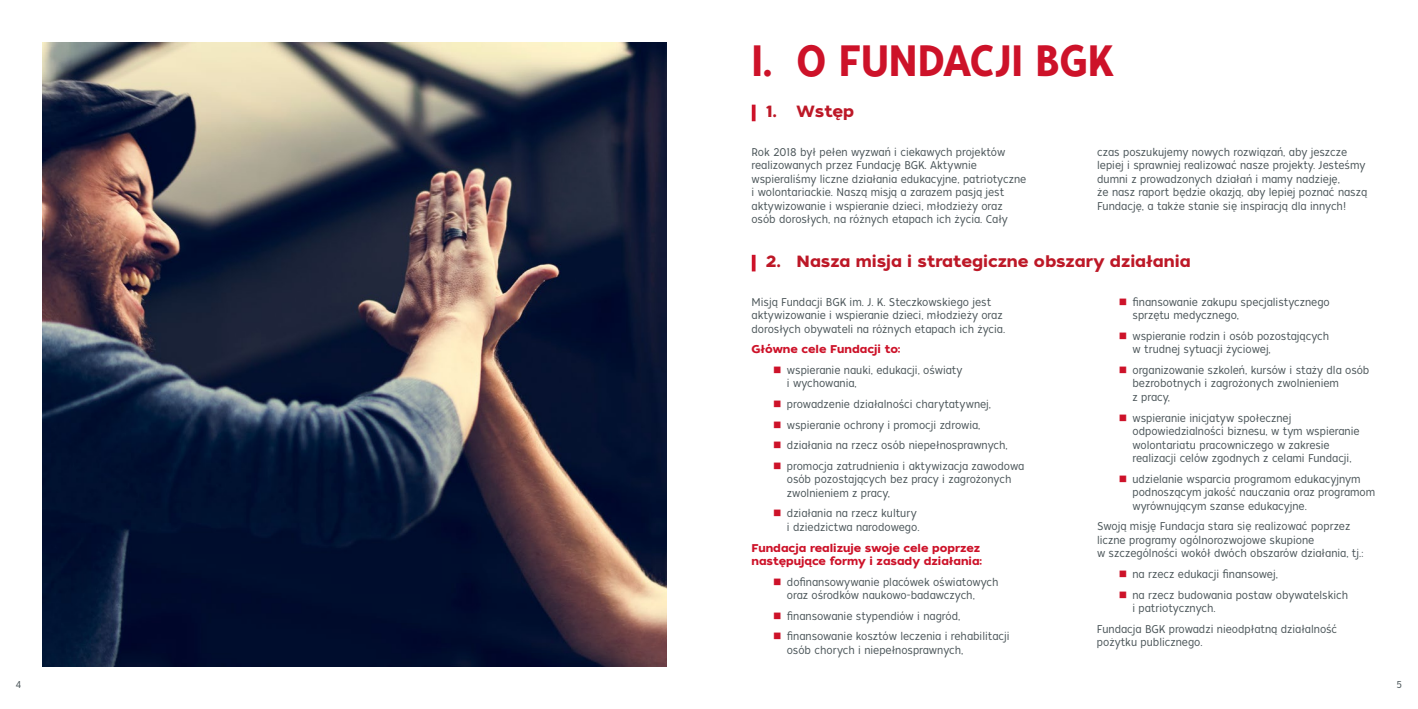
<style>
.page{position:relative;width:1418px;height:709px;background:#fff}
.page>*{position:absolute;margin:0;border:0;box-sizing:border-box;transform-origin:0 0}
.t1{font:43.75px "Tide Sans Cond 500 Dudette";color:#cd1229}
.t2{font:16.25px "Tide Sans 600 Bunny";color:#bd1827}
.t3{font:11.25px/13.5px "Tide Sans Cond 300 Lil Kahuna";color:#4b5559}
.t4{font:11.25px/13.5px "Tide Sans 600 Bunny";color:#cd1229}
.t5{font:10px "Tide Sans Cond 300 Lil Kahuna";color:#4b5559}
</style>
<div class="page">
<svg style="left:751px;top:105px;width:4px;height:16px"></svg>
<svg style="left:751px;top:255px;width:4px;height:16px"></svg>
<img style="left:43px;top:43px;width:623px;height:623px">
<h1 class="t1" style="left:751px;top:33px;width:363px">I. O FUNDACJI BGK</h1>
<h2 class="t2" style="left:765px;top:101px;width:90px">1. Wstęp</h2>
<p class="t3" style="left:751px;top:145px;width:276px">Rok 2018 był pełen wyzwań i ciekawych projektów realizowanych przez Fundację BGK. Aktywnie wspieraliśmy liczne działania edukacyjne, patriotyczne i wolontariackie. Naszą misją a zarazem pasją jest aktywizowanie i wspieranie dzieci, młodzieży oraz osób dorosłych, na różnych etapach ich życia. Cały</p>
<p class="t3" style="left:1097px;top:145px;width:271px">czas poszukujemy nowych rozwiązań, aby jeszcze lepiej i sprawniej realizować nasze projekty. Jesteśmy dumni z prowadzonych działań i mamy nadzieję,<br>że nasz raport będzie okazją, aby lepiej poznać naszą Fundację, a także stanie się inspiracją dla innych!</p>
<h2 class="t2" style="left:765px;top:251px;width:426px">2. Nasza misja i strategiczne obszary działania</h2>
<p class="t3" style="left:751px;top:295px;width:255px">Misją Fundacji BGK im. J. K. Steczkowskiego jest aktywizowanie i wspieranie dzieci, młodzieży oraz dorosłych obywateli na różnych etapach ich życia.</p>
<p class="t4" style="left:751px;top:343px;width:150px">Główne cele Fundacji to:</p>
<p class="t3" style="left:787px;top:363px;width:177px">wspieranie nauki, edukacji, oświaty i wychowania,</p>
<p class="t3" style="left:787px;top:394px;width:239px;line-height:20.6px">prowadzenie działalności charytatywnej, wspieranie ochrony i promocji zdrowia, działania na rzecz osób niepełnosprawnych, promocja zatrudnienia i aktywizacja zawodowa</p>
<p class="t3" style="left:787px;top:473px;width:226px">osób pozostających bez pracy i zagrożonych zwolnieniem z pracy,</p>
<p class="t3" style="left:787px;top:507px;width:134px">działania na rzecz kultury i dziedzictwa narodowego.</p>
<p class="t4" style="left:751px;top:541px;width:232px">Fundacja realizuje swoje cele poprzez następujące formy i zasady działania:</p>
<p class="t3" style="left:787px;top:575px;width:213px">dofinansowywanie placówek oświatowych oraz ośrodków naukowo-badawczych,</p>
<p class="t3" style="left:787px;top:605px;width:224px;line-height:20.6px">finansowanie stypendiów i nagród, finansowanie kosztów leczenia i rehabilitacji</p>
<p class="t3" style="left:787px;top:643px;width:178px">osób chorych i niepełnosprawnych,</p>
<p class="t3" style="left:1132px;top:295px;width:199px">finansowanie zakupu specjalistycznego sprzętu medycznego,</p>
<p class="t3" style="left:1132px;top:329px;width:198px">wspieranie rodzin i osób pozostających w trudnej sytuacji życiowej,</p>
<p class="t3" style="left:1132px;top:363px;width:238px">organizowanie szkoleń, kursów i staży dla osób bezrobotnych i zagrożonych zwolnieniem<br>z pracy,</p>
<p class="t3" style="left:1132px;top:411px;width:229px">wspieranie inicjatyw społecznej odpowiedzialności biznesu, w tym wspieranie wolontariatu pracowniczego w zakresie realizacji celów zgodnych z celami Fundacji,</p>
<p class="t3" style="left:1132px;top:472px;width:244px">udzielanie wsparcia programom edukacyjnym podnoszącym jakość nauczania oraz programom wyrównującym szanse edukacyjne.</p>
<p class="t3" style="left:1096px;top:520px;width:268px">Swoją misję Fundacja stara się realizować poprzez liczne programy ogólnorozwojowe skupione<br>w szczególności wokół dwóch obszarów działania, tj.:</p>
<p class="t3" style="left:1132px;top:564px;width:217px;line-height:20.6px">na rzecz edukacji finansowej,<br>na rzecz budowania postaw obywatelskich</p>
<p class="t3" style="left:1096px;top:598px;width:242px;line-height:20.6px;text-indent:35px">i patriotycznych.<br>Fundacja BGK prowadzi nieodpłatną działalność</p>
<p class="t3" style="left:1096px;top:635px;width:107px">pożytku publicznego.</p>
<p class="t5" style="left:16px;top:678px;width:7px">4</p>
<p class="t5" style="left:1396px;top:678px;width:7px">5</p>
</div>
